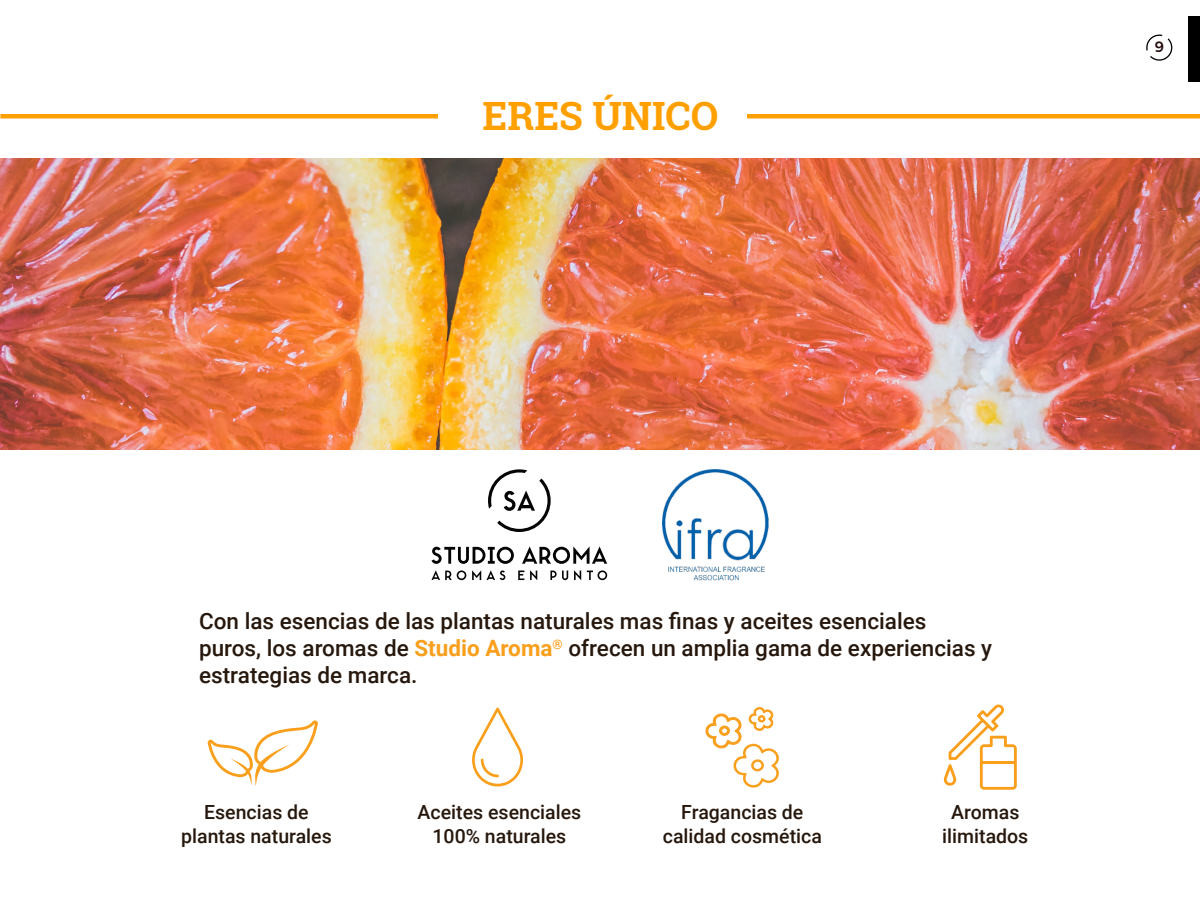
<style>
.page{position:relative;width:1200px;height:900px;background:#fff}
.page>*{position:absolute;margin:0;border:0;box-sizing:border-box;transform-origin:0 0}
.t1{font:700 39px "Roboto Slab";color:#ff9f00}
.t2{font:500 22.5px/27px "Roboto";color:#27180d}
.t3{font:500 19.5px/23.4px "Roboto";color:#27180d;text-align:center}
.t4{font:500 15px "Montserrat";color:#260d0d}
.s1{font-weight:700;color:#f99f1c}
</style>
<div class="page">
<svg style="left:1146px;top:35px;width:26px;height:26px"></svg>
<div style="left:1188px;top:16px;width:12px;height:66px;background:#000"></div>
<img style="left:0;top:158px;width:1200px;height:292px">
<hr style="left:0;top:114px;width:438px;height:4px;background:#ff9f00">
<hr style="left:747px;top:114px;width:453px;height:4px;background:#ff9f00">
<svg style="left:431px;top:546px;width:176px;height:18px"></svg>
<svg style="left:431px;top:570px;width:176px;height:10px"></svg>
<svg style="left:488px;top:469px;width:63px;height:63px"></svg>
<img style="left:662px;top:469px;width:107px;height:112px">
<svg style="left:472px;top:708px;width:51px;height:79px"></svg>
<svg style="left:208px;top:720px;width:110px;height:66px"></svg>
<svg style="left:943px;top:704px;width:74px;height:86px"></svg>
<hr style="left:980px;top:762px;width:35px;height:2px;background:#f99f1c">
<svg style="left:705px;top:707px;width:74px;height:81px"></svg>
<h1 class="t1" style="left:483px;top:89px;width:237px">ERES ÚNICO</h1>
<p class="t4" style="left:1155px;top:35px;width:11px">9</p>
<p class="t2" style="left:199px;top:607px;width:795px">Con las esencias de las plantas naturales mas finas y aceites esenciales puros, los aromas de <span class="s1">Studio Aroma</span><sup>®</sup> ofrecen un amplia gama de experiencias y estrategias de marca.</p>
<p class="t3" style="left:181px;top:800px;width:152px">Esencias de plantas naturales</p>
<p class="t3" style="left:418px;top:800px;width:165px">Aceites esenciales<br>100% naturales</p>
<p class="t3" style="left:663px;top:800px;width:161px">Fragancias de calidad cosmética</p>
<p class="t3" style="left:942px;top:800px;width:88px">Aromas ilimitados</p>
</div>
